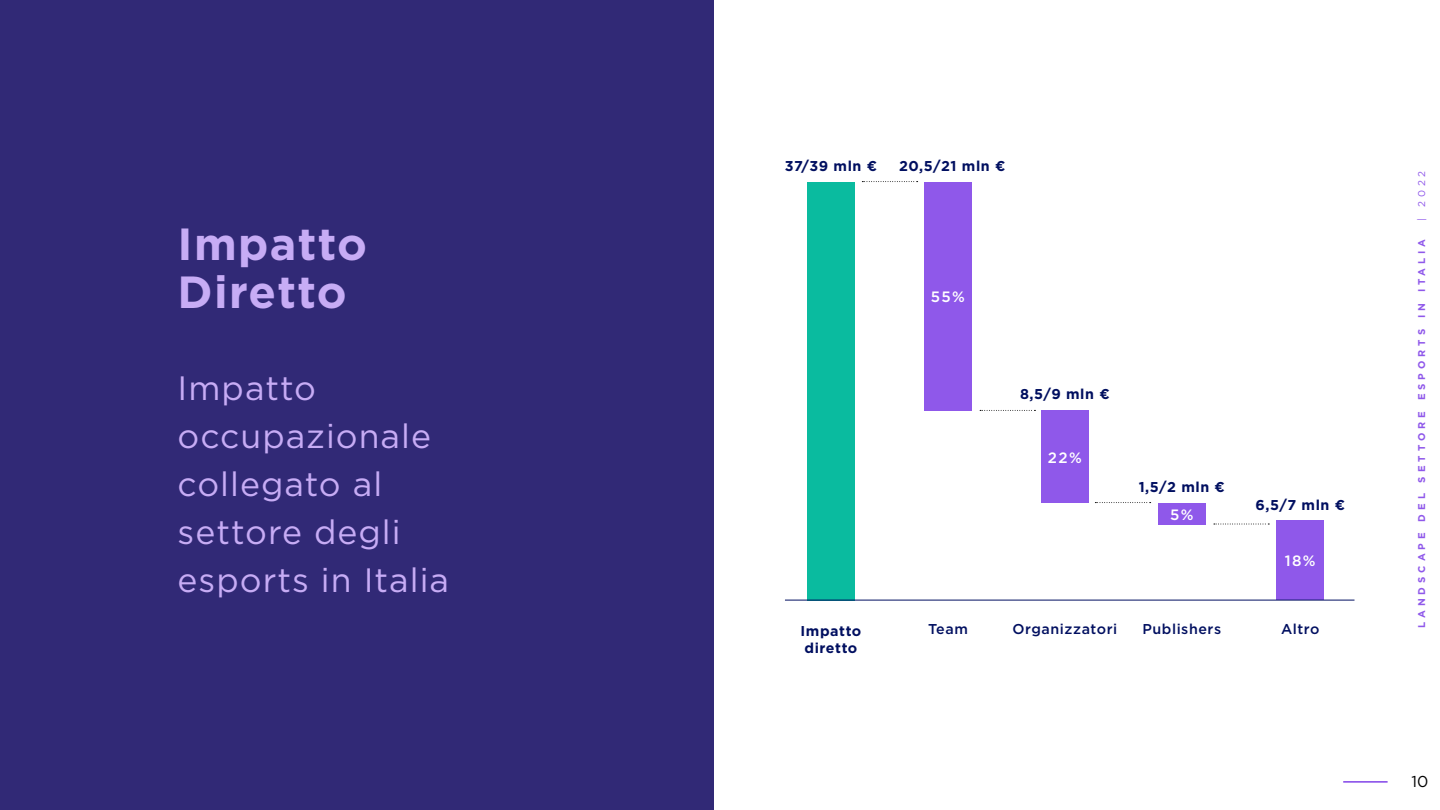
<style>
.page{position:relative;width:1440px;height:810px;background:#fff}
.page>*{position:absolute;margin:0;border:0;box-sizing:border-box;transform-origin:0 0}
.t1{font:700 45px/48px "Gotham";letter-spacing:.03em;color:#c7acf5}
.t2{font:33.75px/48px "Gotham";letter-spacing:.03em;color:#c7acf5}
.t3{font:15.75px "Gotham";color:#000}
.t4{font:500 15px "Gotham";color:#fff}
.t5{font:700 14.25px/17.1px "Gotham";letter-spacing:.04em;color:#000f60}
.t6{font:500 14.25px "Gotham";letter-spacing:.04em;color:#000f60}
.t7{font:700 9.9px "Gotham";letter-spacing:.4em;color:#8f58ea}
.t8{font:9.9px "Gotham";color:#8f58ea}
</style>
<div class="page">
<hr style="left:1343px;top:781px;width:45px;height:2px;background:#8f58ea">
<div style="left:0;top:0;width:714px;height:810px;background:#312976"></div>
<div style="left:807px;top:182px;width:48px;height:418px;background:#0abb9f"></div>
<div style="left:924px;top:182px;width:48px;height:229px;background:#8f58ea"></div>
<div style="left:1041px;top:411px;width:48px;height:92px;background:#8f58ea"></div>
<div style="left:1158px;top:503px;width:48px;height:21px;background:#8f58ea"></div>
<div style="left:1276px;top:521px;width:48px;height:79px;background:#8f58ea"></div>
<svg style="left:862px;top:181px;width:56px;height:1px"></svg>
<hr style="left:785px;top:600px;width:570px;height:1px;background:#000f60">
<svg style="left:980px;top:410px;width:55px;height:1px"></svg>
<svg style="left:1095px;top:502px;width:56px;height:1px"></svg>
<svg style="left:1214px;top:524px;width:55px;height:1px"></svg>
<h1 class="t1" style="left:178px;top:219px;width:191px">Impatto<br>Diretto</h1>
<h2 class="t2" style="left:178px;top:363px;width:273px">Impatto occupazionale collegato al settore degli esports in Italia</h2>
<p class="t5" style="left:785px;top:157px;width:94px">37/39 mln ¤</p>
<p class="t5" style="left:899px;top:157px;width:108px">20,5/21 mln ¤</p>
<p class="t4" style="left:931px;top:287px;width:36px">55%</p>
<p class="t5" style="left:1020px;top:385px;width:91px">8,5/9 mln ¤</p>
<p class="t4" style="left:1048px;top:448px;width:35px">22%</p>
<p class="t5" style="left:1139px;top:478px;width:88px">1,5/2 mln ¤</p>
<p class="t4" style="left:1170px;top:505px;width:25px">5%</p>
<p class="t5" style="left:1255px;top:496px;width:91px">6,5/7 mln ¤</p>
<p class="t4" style="left:1285px;top:551px;width:32px">18%</p>
<p class="t5" style="left:801px;top:622px;width:62px">Impatto diretto</p>
<p class="t6" style="left:928px;top:619px;width:41px">Team</p>
<p class="t6" style="left:1013px;top:619px;width:106px">Organizzatori</p>
<p class="t6" style="left:1142px;top:619px;width:80px">Publishers</p>
<p class="t6" style="left:1281px;top:619px;width:40px">Altro</p>
<p class="t8" style="left:1416px;top:221px;width:52px;rotate:-90deg">| 2022</p>
<p class="t7" style="left:1416px;top:628px;width:391px;rotate:-90deg">LANDSCAPE DEL SETTORE ESPORTS IN ITALIA</p>
<p class="t3" style="left:1411px;top:773px;width:18px">10</p>
</div>
